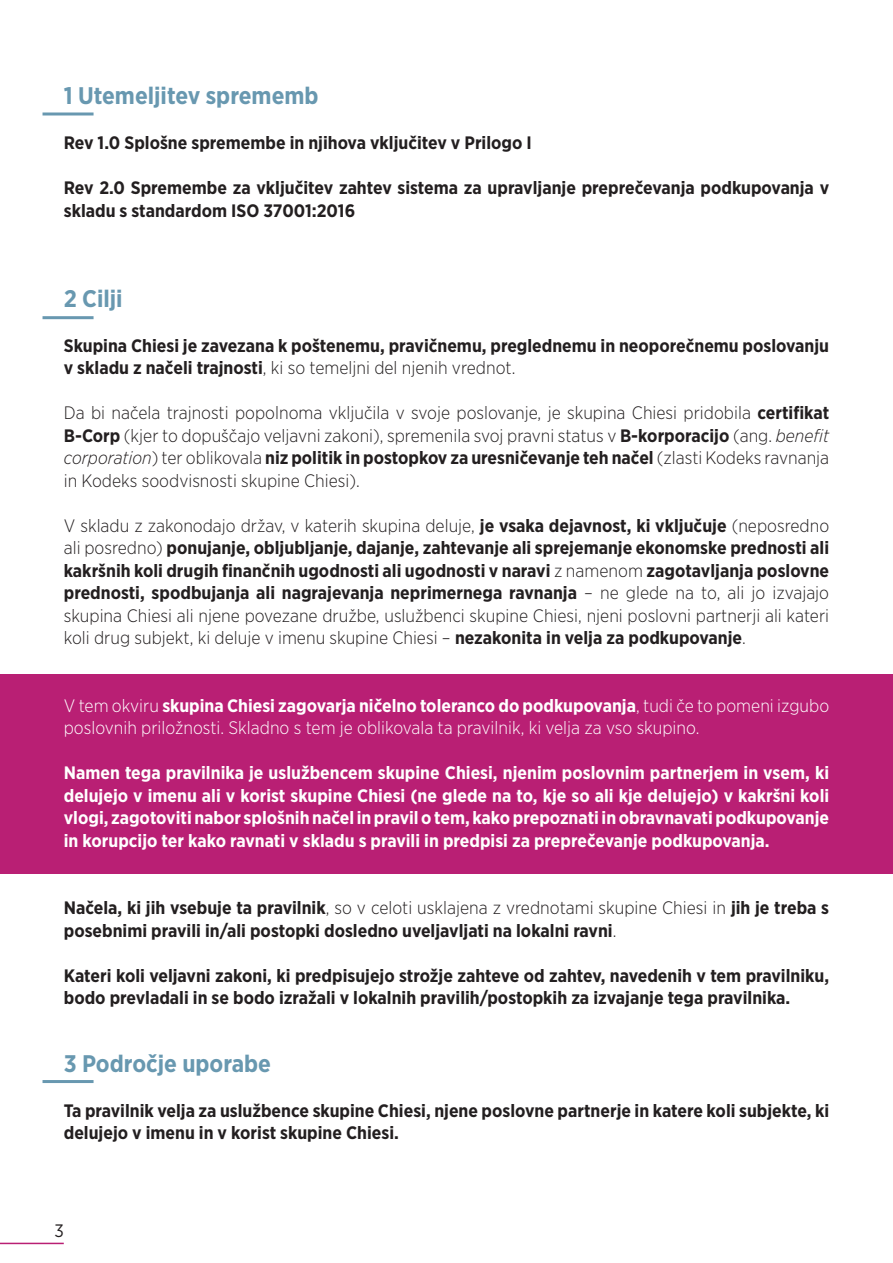
<style>
.page{position:relative;width:893px;height:1263px;background:#fff}
.page>*{position:absolute;margin:0;border:0;box-sizing:border-box;transform-origin:0 0}
.t1{font:700 24px "Gotham Narrow";color:#6898b0}
.t2{font:700 18px/22.5px "Gotham Narrow";color:#231f20}
.t3{font:700 18px/22.5px "Gotham Narrow";color:#fff;text-align:justify}
.t4{font:300 18px/22.5px "Gotham Narrow";color:#231f20;text-align:justify}
.t5{font:300 18px/22.5px "Gotham Narrow";color:#fff}
.t6{font:18px "Gotham Narrow";color:#231f20}
.s1{font-weight:300}
.s2{font-weight:700}
.s3{font-style:italic}
</style>
<div class="page">
<hr style="left:0;top:1243px;width:64px;height:1px;background:#b91f74">
<div style="left:0;top:674px;width:893px;height:200px;background:#b91f74"></div>
<hr style="left:43px;top:112px;width:51px;height:3px;background:#6898b0">
<hr style="left:43px;top:316px;width:51px;height:3px;background:#6898b0">
<hr style="left:43px;top:1080px;width:51px;height:3px;background:#6898b0">
<p class="t1" style="left:64px;top:80px;width:256px">1 Utemeljitev sprememb</p>
<p class="t2" style="left:64px;top:132px;width:470px">Rev 1.0 Splošne spremembe in njihova vključitev v Prilogo I</p>
<p class="t2" style="left:64px;top:177px;width:767px">Rev 2.0 Spremembe za vključitev zahtev sistema za upravljanje preprečevanja podkupovanja v skladu s standardom ISO 37001:2016</p>
<p class="t1" style="left:64px;top:283px;width:60px">2 Cilji</p>
<p class="t2" style="left:64px;top:334px;width:767px">Skupina Chiesi je zavezana k poštenemu, pravičnemu, preglednemu in neoporečnemu poslovanju v skladu z načeli trajnosti<span class="s1">, ki so temeljni del njenih vrednot.</span></p>
<p class="t4" style="left:64px;top:401px;width:767px">Da bi načela trajnosti popolnoma vključila v svoje poslovanje, je skupina Chiesi pridobila <span class="s2">certifikat B-Corp</span> (kjer to dopuščajo veljavni zakoni), spremenila svoj pravni status v <span class="s2">B-korporacijo</span> (ang. <span class="s3">benefit corporation</span>) ter oblikovala <span class="s2">niz politik in postopkov za uresničevanje teh načel</span> (zlasti Kodeks ravnanja in Kodeks soodvisnosti skupine Chiesi).</p>
<p class="t2" style="left:64px;top:514px;width:767px;text-align:justify"><span class="s1">V skladu z zakonodajo držav, v katerih skupina deluje,</span> je vsaka dejavnost, ki vključuje <span class="s1">(neposredno ali posredno)</span> ponujanje, obljubljanje, dajanje, zahtevanje ali sprejemanje ekonomske prednosti ali kakršnih koli drugih finančnih ugodnosti ali ugodnosti v naravi <span class="s1">z namenom</span> zagotavljanja poslovne prednosti, spodbujanja ali nagrajevanja neprimernega ravnanja <span class="s1">– ne glede na to, ali jo izvajajo skupina Chiesi ali njene povezane družbe, uslužbenci skupine Chiesi, njeni poslovni partnerji ali kateri koli drug subjekt, ki deluje v imenu skupine Chiesi –</span> nezakonita in velja za podkupovanje<span class="s1">.</span></p>
<p class="t5" style="left:64px;top:694px;width:767px">V tem okviru <span class="s2">skupina Chiesi zagovarja ničelno toleranco do podkupovanja</span>, tudi če to pomeni izgubo poslovnih priložnosti. Skladno s tem je oblikovala ta pravilnik, ki velja za vso skupino.</p>
<p class="t3" style="left:64px;top:762px;width:767px">Namen tega pravilnika je uslužbencem skupine Chiesi, njenim poslovnim partnerjem in vsem, ki delujejo v imenu ali v korist skupine Chiesi (ne glede na to, kje so ali kje delujejo) v kakršni koli vlogi, zagotoviti nabor splošnih načel in pravil o tem, kako prepoznati in obravnavati podkupovanje in korupcijo ter kako ravnati v skladu s pravili in predpisi za preprečevanje podkupovanja.</p>
<p class="t2" style="left:64px;top:897px;width:767px">Načela, ki jih vsebuje ta pravilnik<span class="s1">, so v celoti usklajena z vrednotami skupine Chiesi in</span> jih je treba s posebnimi pravili in/ali postopki dosledno uveljavljati na lokalni ravni<span class="s1">.</span></p>
<p class="t2" style="left:64px;top:964px;width:767px">Kateri koli veljavni zakoni, ki predpisujejo strožje zahteve od zahtev, navedenih v tem pravilniku, bodo prevladali in se bodo izražali v lokalnih pravilih/postopkih za izvajanje tega pravilnika.</p>
<p class="t1" style="left:64px;top:1048px;width:209px">3 Področje uporabe</p>
<p class="t2" style="left:64px;top:1099px;width:767px">Ta pravilnik velja za uslužbence skupine Chiesi, njene poslovne partnerje in katere koli subjekte, ki delujejo v imenu in v korist skupine Chiesi.</p>
<p class="t6" style="left:54px;top:1219px;width:11px">3</p>
</div>
